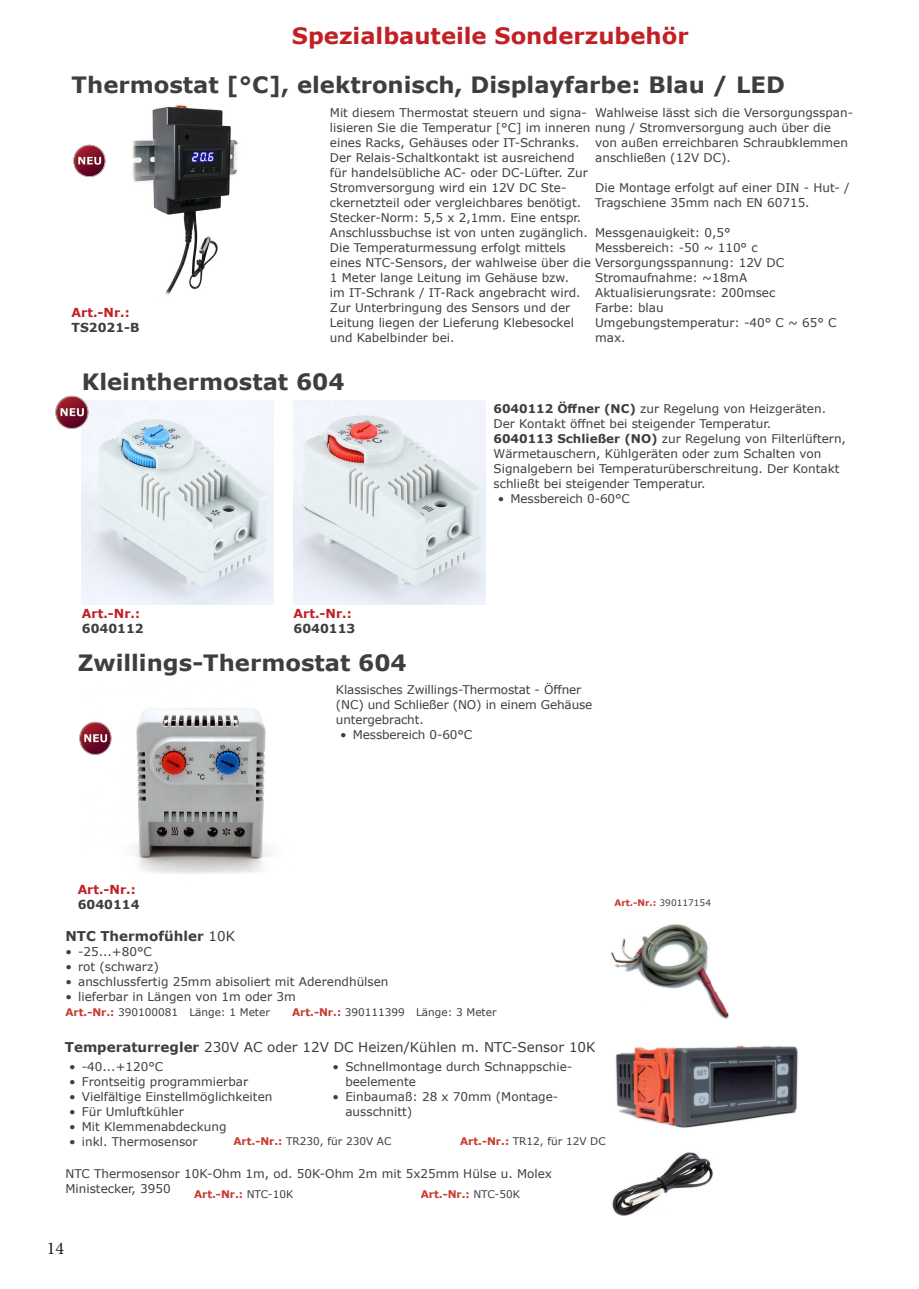
<style>
.page{position:relative;width:919px;height:1289px;background:#fff}
.page>*{position:absolute;margin:0;border:0;box-sizing:border-box;transform-origin:0 0}
.t1{font:700 22.5px "Verdana";color:#3e3e3f}
.t2{font:700 22.5px "Verdana";color:#c12025}
.t3{font:18px "Minion Pro";color:#231f20}
.t4{font:13.5px "Verdana";color:#3e3e3f}
.t5{font:700 13.5px "Verdana";color:#3e3e3f}
.t6{font:700 12.45px "Verdana";color:#c12025}
.t7{font:700 12.45px "Verdana";color:#3e3e3f}
.t8{font:12px/15px "Verdana";color:#3e3e3f}
.t9{font:10.5px "Verdana";color:#3e3e3f}
.t10{font:700 10.5px "Verdana";color:#c63b2f}
.t11{font:700 9px "Verdana";color:#c63b2f}
.s1{font-weight:700}
.s2{font-weight:400}
.s3{font-weight:700;color:#c63b2f}
.s4{font-weight:400;color:#3e3e3f}
</style>
<div class="page">
<img style="left:611px;top:924px;width:118px;height:95px">
<img style="left:612px;top:1152px;width:101px;height:63px">
<img style="left:615px;top:1045px;width:183px;height:83px">
<div style="left:668px;top:1189px;width:52px;height:53px;background:#fff"></div>
<img style="left:132px;top:104px;width:106px;height:191px">
<img style="left:73px;top:144px;width:33px;height:33px">
<img style="left:82px;top:401px;width:192px;height:203px">
<img style="left:55px;top:395px;width:34px;height:35px">
<img style="left:134px;top:708px;width:141px;height:166px">
<img style="left:79px;top:721px;width:33px;height:34px">
<img style="left:293px;top:400px;width:192px;height:204px">
<p class="t2" style="left:292px;top:20px;width:398px">Spezialbauteile Sonderzubehör</p>
<p class="t1" style="left:72px;top:69px;width:714px">Thermostat [°C], elektronisch, Displayfarbe: Blau / LED</p>
<p class="t8" style="left:330px;top:105px;width:502px">Mit diesem Thermostat steuern und signa-<br>lisieren Sie die Temperatur [°C] im inneren nung / Stromversorgung auch über die eines Racks, Gehäuses oder IT-Schranks.<br>Der Relais-Schaltkontakt ist ausreichend<br>für handelsübliche AC- oder DC-Lüfter. Zur<br>Stromversorgung wird ein 12V DC Ste-<br>ckernetzteil oder vergleichbares benötigt.<br>Stecker-Norm: 5,5 x 2,1mm. Eine entspr.<br>Anschlussbuchse ist von unten zugänglich.<br>Die Temperaturmessung erfolgt mittels<br>eines NTC-Sensors, der wahlweise über die Versorgungsspannung: 12V DC<br>1 Meter lange Leitung im Gehäuse bzw.<br>im IT-Schrank / IT-Rack angebracht wird.<br>Zur Unterbringung des Sensors und der<br>Leitung liegen der Lieferung Klebesockel<br>und Kabelbinder bei.</p>
<p class="t8" style="left:595px;top:105px;width:259px">Wahlweise lässt sich die Versorgungsspan-</p>
<p class="t8" style="left:595px;top:135px;width:254px">von außen erreichbaren Schraubklemmen anschließen (12V DC).</p>
<p class="t8" style="left:595px;top:180px;width:256px">Die Montage erfolgt auf einer DIN - Hut- /<br>Tragschiene 35mm nach EN 60715.</p>
<p class="t8" style="left:595px;top:225px;width:137px">Messgenauigkeit: 0,5°</p>
<p class="t8" style="left:595px;top:240px;width:164px">Messbereich: -50 ~ 110° c</p>
<p class="t8" style="left:595px;top:270px;width:153px">Stromaufnahme: ~18mA</p>
<p class="t8" style="left:595px;top:285px;width:182px">Aktualisierungsrate: 200msec</p>
<p class="t8" style="left:595px;top:300px;width:70px">Farbe: blau</p>
<p class="t8" style="left:595px;top:315px;width:243px">Umgebungstemperatur: -40° C ~ 65° C max.</p>
<p class="t6" style="left:72px;top:304px;width:60px">Art.-Nr.:</p>
<p class="t7" style="left:72px;top:319px;width:70px">TS2021-B</p>
<p class="t1" style="left:82px;top:366px;width:264px">Kleinthermostat 604</p>
<p class="t8" style="left:493px;top:401px;width:334px"><span class="s1">6040112 Öffner (NC)</span> zur Regelung von Heizgeräten.<br>Der Kontakt öffnet bei steigender Temperatur.</p>
<p class="t8" style="left:493px;top:431px;width:354px"><span class="s1">6040113 Schließer (NO)</span> zur Regelung von Filterlüftern, Wärmetauschern, Kühlgeräten oder zum Schalten von Signalgebern bei Temperaturüberschreitung. Der Kontakt schließt bei steigender Temperatur.</p>
<p class="t8" style="left:497px;top:491px;width:133px">• Messbereich 0-60°C</p>
<p class="t6" style="left:82px;top:604px;width:60px">Art.-Nr.:</p>
<p class="t7" style="left:82px;top:619px;width:63px">6040112</p>
<p class="t1" style="left:78px;top:646px;width:330px">Zwillings-Thermostat 604</p>
<p class="t8" style="left:336px;top:681px;width:258px">Klassisches Zwillings-Thermostat - Öffner (NC) und Schließer (NO) in einem Gehäuse untergebracht.</p>
<p class="t8" style="left:340px;top:726px;width:133px">• Messbereich 0-60°C</p>
<p class="t6" style="left:293px;top:604px;width:60px">Art.-Nr.:</p>
<p class="t7" style="left:293px;top:619px;width:63px">6040113</p>
<p class="t6" style="left:78px;top:881px;width:60px">Art.-Nr.:</p>
<p class="t7" style="left:78px;top:895px;width:63px">6040114</p>
<p class="t5" style="left:65px;top:926px;width:171px">NTC Thermofühler <span class="s2">10K</span></p>
<p class="t8" style="left:65px;top:943px;width:88px">• -25...+80°C</p>
<p class="t8" style="left:65px;top:958px;width:95px">• rot (schwarz)</p>
<p class="t8" style="left:65px;top:973px;width:325px">• anschlussfertig 25mm abisoliert mit Aderendhülsen</p>
<p class="t8" style="left:65px;top:988px;width:232px">• lieferbar in Längen von 1m oder 3m</p>
<p class="t9" style="left:65px;top:1004px;width:206px"><span class="s3">Art.-Nr.:</span> 390100081 Länge: 1 Meter</p>
<p class="t9" style="left:292px;top:1004px;width:206px"><span class="s3">Art.-Nr.:</span> 390111399 Länge: 3 Meter</p>
<p class="t4" style="left:65px;top:1037px;width:532px"><span class="s1">Temperaturregler</span> 230V AC oder 12V DC Heizen/Kühlen m. NTC-Sensor 10K</p>
<p class="t8" style="left:69px;top:1059px;width:96px">• -40...+120°C</p>
<p class="t8" style="left:69px;top:1074px;width:180px">• Frontseitig programmierbar</p>
<p class="t8" style="left:69px;top:1089px;width:205px">• Vielfältige Einstellmöglichkeiten</p>
<p class="t8" style="left:69px;top:1104px;width:116px">• Für Umluftkühler</p>
<p class="t8" style="left:69px;top:1119px;width:159px">• Mit Klemmenabdeckung</p>
<p class="t8" style="left:69px;top:1134px;width:130px">• inkl. Thermosensor</p>
<p class="t8" style="left:345px;top:1059px;width:228px;text-indent:-13px">• Schnellmontage durch Schnappschie&shy;beelemente</p>
<p class="t8" style="left:345px;top:1089px;width:214px;text-indent:-13px">• Einbaumaß: 28 x 70mm (Montage&shy;ausschnitt)</p>
<p class="t9" style="left:233px;top:1134px;width:159px"><span class="s3">Art.-Nr.:</span> TR230, für 230V AC</p>
<p class="t9" style="left:460px;top:1134px;width:147px"><span class="s3">Art.-Nr.:</span> TR12, für 12V DC</p>
<p class="t8" style="left:65px;top:1165px;width:488px">NTC Thermosensor 10K-Ohm 1m, od. 50K-Ohm 2m mit 5x25mm Hülse u. Molex<br>Ministecker, 3950</p>
<p class="t10" style="left:194px;top:1186px;width:101px">Art.-Nr.: <span class="s4">NTC-10K</span></p>
<p class="t10" style="left:420px;top:1186px;width:101px">Art.-Nr.: <span class="s4">NTC-50K</span></p>
<p class="t11" style="left:614px;top:896px;width:98px">Art.-Nr.: <span class="s4">390117154</span></p>
<h2 class="t3" style="left:47px;top:1236px;width:19px">14</h2>
</div>
